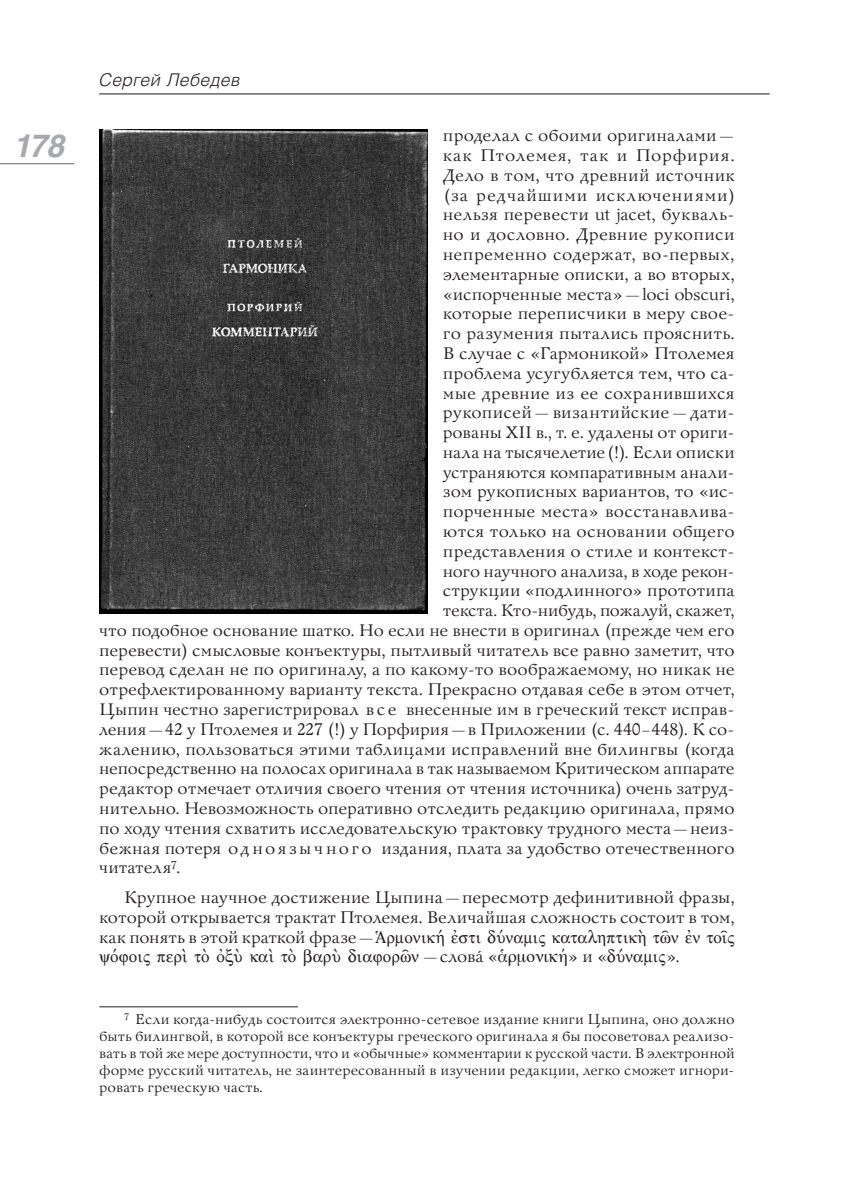
<style>
.page{position:relative;width:844px;height:1191px;background:#fff}
.page>*{position:absolute;margin:0;border:0;box-sizing:border-box;transform-origin:0 0}
.t1{font:italic 700 31.5px "Helios C";color:#a8a9ad}
.Основной_текст_с_отб{font:17.5px/19.8px "Kadmos U";letter-spacing:-.005em;color:#231f20}
.t2{font:italic 17.5px "Helios Light C";letter-spacing:.025em;color:#231f20}
.Основной_текст_с_отб-2{font:16.62px/19.8px "Bannikova";color:#231f20;text-align:right}
.Основной_текст_с_отб-3{font:16.62px "Bannikova";letter-spacing:.02em;color:#231f20}
.Основной_текст_с_отб-4{font:16.62px "Bannikova";letter-spacing:-.02em;color:#231f20}
.Основной_текст_с_отб-5{font:16.62px "Bannikova";letter-spacing:.055em;color:#231f20}
.Основной_текст_с_отб-6{font:16.62px "Bannikova";letter-spacing:.045em;color:#231f20}
.Обыкновенная_сноска{font:14px/17px "Bannikova";letter-spacing:.005em;color:#231f20;text-align:justify}
.s1{font-family:"Bannikova";font-size:16.62px}
.s2{font-family:"Free Serif"}
</style>
<div class="page">
<hr style="left:0;top:163px;width:74px;height:1px;background:#636366">
<hr style="left:99px;top:94px;width:670px;height:1px;background:#636366">
<hr style="left:99px;top:1006px;width:199px;height:1px;background:#231f20">
<img style="left:99px;top:129px;width:328px;height:485px">
<h1 class="t1" style="left:15px;top:128px;width:52px">178</h1>
<p class="t2" style="left:99px;top:70px;width:142px">Сергей Лебедев</p>
<p class="Основной_текст_с_отб-2" style="left:442px;top:126px;width:293px">проделал с обоими оригиналами—</p>
<p class="Основной_текст_с_отб-6" style="left:442px;top:145px;width:293px">как Птолемея, так и Порфирия.</p>
<p class="Основной_текст_с_отб-3" style="left:442px;top:165px;width:293px">Дело в том, что древний источник</p>
<p class="Основной_текст_с_отб-5" style="left:442px;top:184px;width:293px">(за редчайшими исключениями)</p>
<p class="Основной_текст_с_отб-2" style="left:442px;top:205px;width:293px">нельзя перевести ut jacet, букваль-</p>
<p class="Основной_текст_с_отб-2" style="left:442px;top:225px;width:293px">но и дословно. Древние рукописи</p>
<p class="Основной_текст_с_отб-2" style="left:442px;top:245px;width:293px">непременно содержат, во-первых,</p>
<p class="Основной_текст_с_отб-2" style="left:442px;top:265px;width:293px">элементарные описки, а во вторых,</p>
<p class="Основной_текст_с_отб-2" style="left:442px;top:284px;width:293px">«испорченные места»— loci obscuri,</p>
<p class="Основной_текст_с_отб-2" style="left:442px;top:304px;width:293px">которые переписчики в меру свое-</p>
<p class="Основной_текст_с_отб-2" style="left:442px;top:324px;width:293px">го разумения пытались прояснить.</p>
<p class="Основной_текст_с_отб-2" style="left:442px;top:344px;width:293px">В случае с «Гармоникой» Птолемея</p>
<p class="Основной_текст_с_отб-2" style="left:442px;top:363px;width:293px">проблема усугубляется тем, что са-</p>
<p class="Основной_текст_с_отб-3" style="left:442px;top:382px;width:293px">мые древние из ее сохранившихся</p>
<p class="Основной_текст_с_отб-3" style="left:442px;top:402px;width:293px">рукописей— византийские— дати-</p>
<p class="Основной_текст_с_отб-2" style="left:442px;top:423px;width:293px">рованы XII в., т. е. удалены от ориги-</p>
<p class="Основной_текст_с_отб-2" style="left:442px;top:442px;width:293px">нала на тысячелетие(!). Если описки</p>
<p class="Основной_текст_с_отб-2" style="left:442px;top:462px;width:293px">устраняются компаративным анали-</p>
<p class="Основной_текст_с_отб-2" style="left:442px;top:482px;width:293px">зом рукописных вариантов, то «ис-</p>
<p class="Основной_текст_с_отб-2" style="left:442px;top:502px;width:293px">порченные места» восстанавлива-</p>
<p class="Основной_текст_с_отб-2" style="left:442px;top:522px;width:293px">ются только на основании общего</p>
<p class="Основной_текст_с_отб-2" style="left:442px;top:541px;width:293px">представления о стиле и контекст-</p>
<p class="Основной_текст_с_отб-4" style="left:442px;top:560px;width:293px">ного научного анализа, в ходе рекон-</p>
<p class="Основной_текст_с_отб-2" style="left:442px;top:581px;width:293px">струкции «подлинного» прототипа</p>
<p class="Основной_текст_с_отб-2" style="left:442px;top:601px;width:293px">текста. Кто-нибудь, пожалуй, скажет,</p>
<p class="Основной_текст_с_отб-2" style="left:99px;top:620px;width:637px">что подобное основание шатко. Но если не внести в оригинал (прежде чем его</p>
<p class="Основной_текст_с_отб-2" style="left:99px;top:640px;width:637px">перевести) смысловые конъектуры, пытливый читатель все равно заметит, что</p>
<p class="Основной_текст_с_отб-2" style="left:99px;top:660px;width:636px">перевод сделан не по оригиналу, а по какому‑ то воображаемому, но никак не</p>
<p class="Основной_текст_с_отб-2" style="left:99px;top:680px;width:636px">отрефлектированному варианту текста. Прекрасно отдавая себе в этом отчет,</p>
<p class="Основной_текст_с_отб-2" style="left:99px;top:700px;width:636px">Цыпин честно зарегистрировал в с е внесенные им в греческий текст исправ-</p>
<p class="Основной_текст_с_отб-2" style="left:99px;top:719px;width:636px">ления— 42 у Птолемея и 227 (!) у Порфирия— в Приложении (с. 440–448). К со-</p>
<p class="Основной_текст_с_отб-2" style="left:99px;top:739px;width:636px">жалению, пользоваться этими таблицами исправлений вне билингвы (когда</p>
<p class="Основной_текст_с_отб-2" style="left:99px;top:759px;width:636px">непосредственно на полосах оригинала в так называемом Критическом аппарате</p>
<p class="Основной_текст_с_отб-2" style="left:99px;top:779px;width:636px">редактор отмечает отличия своего чтения от чтения источника) очень затруд-</p>
<p class="Основной_текст_с_отб-2" style="left:99px;top:798px;width:636px">нительно. Невозможность оперативно отследить редакцию оригинала, прямо</p>
<p class="Основной_текст_с_отб-2" style="left:99px;top:818px;width:636px">по ходу чтения схватить исследовательскую трактовку трудного места— неиз-</p>
<p class="Основной_текст_с_отб-2" style="left:99px;top:838px;width:636px">бежная потеря о д н о я з ы ч н о г о издания, плата за удобство отечественного</p>
<p class="Основной_текст_с_отб-2" style="left:99px;top:858px;width:83px">читателя<sup>7</sup>.</p>
<p class="Основной_текст_с_отб-2" style="left:99px;top:887px;width:636px">Крупное научное достижение Цыпина— пересмотр дефинитивной фразы, которой открывается трактат Птолемея. Величайшая сложность состоит в том,</p>
<p class="Основной_текст_с_отб" style="left:99px;top:928px;width:636px"><span class="s1">как понять в этой краткой фразе—</span> Ἁρμονική ἐστι δύναμις καταληπτικὴ τῶν ἐν τοῖς ψόφοις περὶ τὸ ὀξὺ καὶ τὸ βαρὺ διαφορῶν <span class="s1">— словá «</span><span class="s2">ἁρμονική</span><span class="s1">» и «</span>δύναμις<span class="s1">».</span></p>
<p class="Обыкновенная_сноска" style="left:99px;top:1010px;width:637px;text-indent:25px"><sup>7</sup> Если когда-нибудь состоится электронно-сетевое издание книги Цыпина, оно должно быть билингвой, в которой все конъектуры греческого оригинала я бы посоветовал реализо&shy;вать в той же мере доступности, что и «обычные» комментарии к русской части. В электронной форме русский читатель, не заинтересованный в изучении редакции, легко сможет игнори&shy;ровать греческую часть.</p>
</div>
